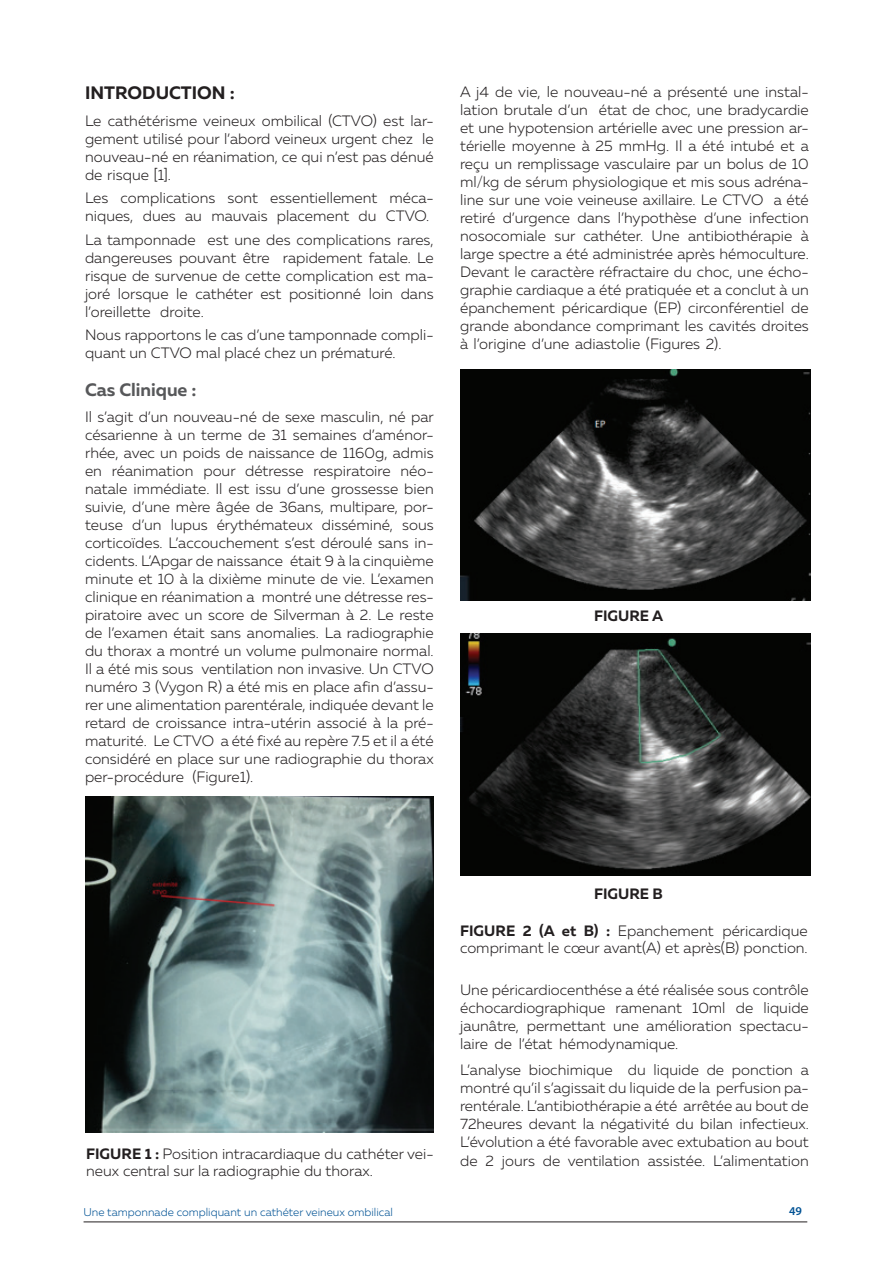
<style>
.page{position:relative;width:893px;height:1263px;background:#fff}
.page>*{position:absolute;margin:0;border:0;box-sizing:border-box;transform-origin:0 0}
.t1{font:700 18px "Muller";color:#231f20}
.t2{font:700 18px "Muller";color:#57585a}
.t3{font:300 15px/18px "Muller";color:#231f20;text-align:justify}
.t4{font:700 15px "Muller";color:#231f20}
.t5{font:600 12px "Myriad Pro";color:#015294}
.t6{font:300 11.25px "Muller";color:#015294}
.s1{font-weight:700}
</style>
<div class="page">
<hr style="left:84px;top:1221px;width:723px;height:1px;background:#231f20">
<img style="left:85px;top:797px;width:349px;height:335px">
<img style="left:460px;top:370px;width:351px;height:230px">
<img style="left:460px;top:634px;width:351px;height:241px">
<p class="t1" style="left:85px;top:82px;width:151px">INTRODUCTION :</p>
<p class="t3" style="left:85px;top:111px;width:350px">Le cathétérisme veineux ombilical (CTVO) est lar&shy;gement utilisé pour l’abord veineux urgent chez le nouveau-né en réanimation, ce qui n’est pas dénué de risque [1].</p>
<p class="t3" style="left:85px;top:189px;width:350px">Les complications sont essentiellement méca&shy;niques, dues au mauvais placement du CTVO.</p>
<p class="t3" style="left:85px;top:230px;width:350px">La tamponnade est une des complications rares, dangereuses pouvant être rapidement fatale. Le risque de survenue de cette complication est ma&shy;joré lorsque le cathéter est positionné loin dans l’oreillette droite.</p>
<p class="t3" style="left:85px;top:326px;width:350px">Nous rapportons le cas d’une tamponnade compli&shy;quant un CTVO mal placé chez un prématuré.</p>
<p class="t2" style="left:85px;top:378px;width:113px">Cas Clinique :</p>
<p class="t3" style="left:85px;top:408px;width:350px">Il s’agit d’un nouveau-né de sexe masculin, né par césarienne à un terme de 31 semaines d’aménor&shy;rhée, avec un poids de naissance de 1160g, admis en réanimation pour détresse respiratoire néo&shy;natale immédiate. Il est issu d’une grossesse bien suivie, d’une mère âgée de 36ans, multipare, por&shy;teuse d’un lupus érythémateux disséminé, sous corticoïdes. L’accouchement s’est déroulé sans in&shy;cidents. L’Apgar de naissance était 9 à la cinquième minute et 10 à la dixième minute de vie. L’examen clinique en réanimation a montré une détresse res&shy;piratoire avec un score de Silverman à 2. Le reste de l’examen était sans anomalies. La radiographie du thorax a montré un volume pulmonaire normal.<br>Il a été mis sous ventilation non invasive. Un CTVO numéro 3 (Vygon R) a été mis en place afin d’assu&shy;rer une alimentation parentérale, indiquée devant le retard de croissance intra-utérin associé à la pré&shy;maturité. Le CTVO a été fixé au repère 7.5 et il a été considéré en place sur une radiographie du thorax per-procédure (Figure1).</p>
<p class="t3" style="left:460px;top:82px;width:350px">A j4 de vie, le nouveau-né a présenté une instal&shy;lation brutale d’un état de choc, une bradycardie et une hypotension artérielle avec une pression ar&shy;térielle moyenne à 25 mmHg. Il a été intubé et a reçu un remplissage vasculaire par un bolus de 10 ml/kg de sérum physiologique et mis sous adréna&shy;line sur une voie veineuse axillaire. Le CTVO a été retiré d’urgence dans l’hypothèse d’une infection nosocomiale sur cathéter. Une antibiothérapie à large spectre a été administrée après hémoculture.<br>Devant le caractère réfractaire du choc, une écho&shy;graphie cardiaque a été pratiquée et a conclut à un épanchement péricardique (EP) circonférentiel de grande abondance comprimant les cavités droites à l’origine d’une adiastolie (Figures 2).</p>
<p class="t4" style="left:594px;top:607px;width:71px">FIGURE A</p>
<p class="t3" style="left:86px;top:1146px;width:349px;line-height:16.5px"><span class="s1">FIGURE 1 :</span> Position intracardiaque du cathéter vei&shy;neux central sur la radiographie du thorax.</p>
<p class="t4" style="left:594px;top:885px;width:70px">FIGURE B</p>
<p class="t3" style="left:460px;top:923px;width:349px;line-height:16.5px"><span class="s1">FIGURE 2 (A et B) :</span> Epanchement péricardique comprimant le cœur avant(A) et après(B) ponction.</p>
<p class="t3" style="left:460px;top:981px;width:350px">Une péricardiocenthése a été réalisée sous contrôle échocardiographique ramenant 10ml de liquide jaunâtre, permettant une amélioration spectacu&shy;laire de l’état hémodynamique.</p>
<p class="t3" style="left:460px;top:1061px;width:350px">L’analyse biochimique du liquide de ponction a montré qu’il s’agissait du liquide de la perfusion pa&shy;rentérale. L’antibiothérapie a été arrêtée au bout de 72heures devant la négativité du bilan infectieux.<br>L’évolution a été favorable avec extubation au bout de 2 jours de ventilation assistée. L’alimentation</p>
<p class="t6" style="left:84px;top:1206px;width:311px">Une tamponnade compliquant un cathéter veineux ombilical</p>
<p class="t5" style="left:789px;top:1203px;width:14px">49</p>
</div>
